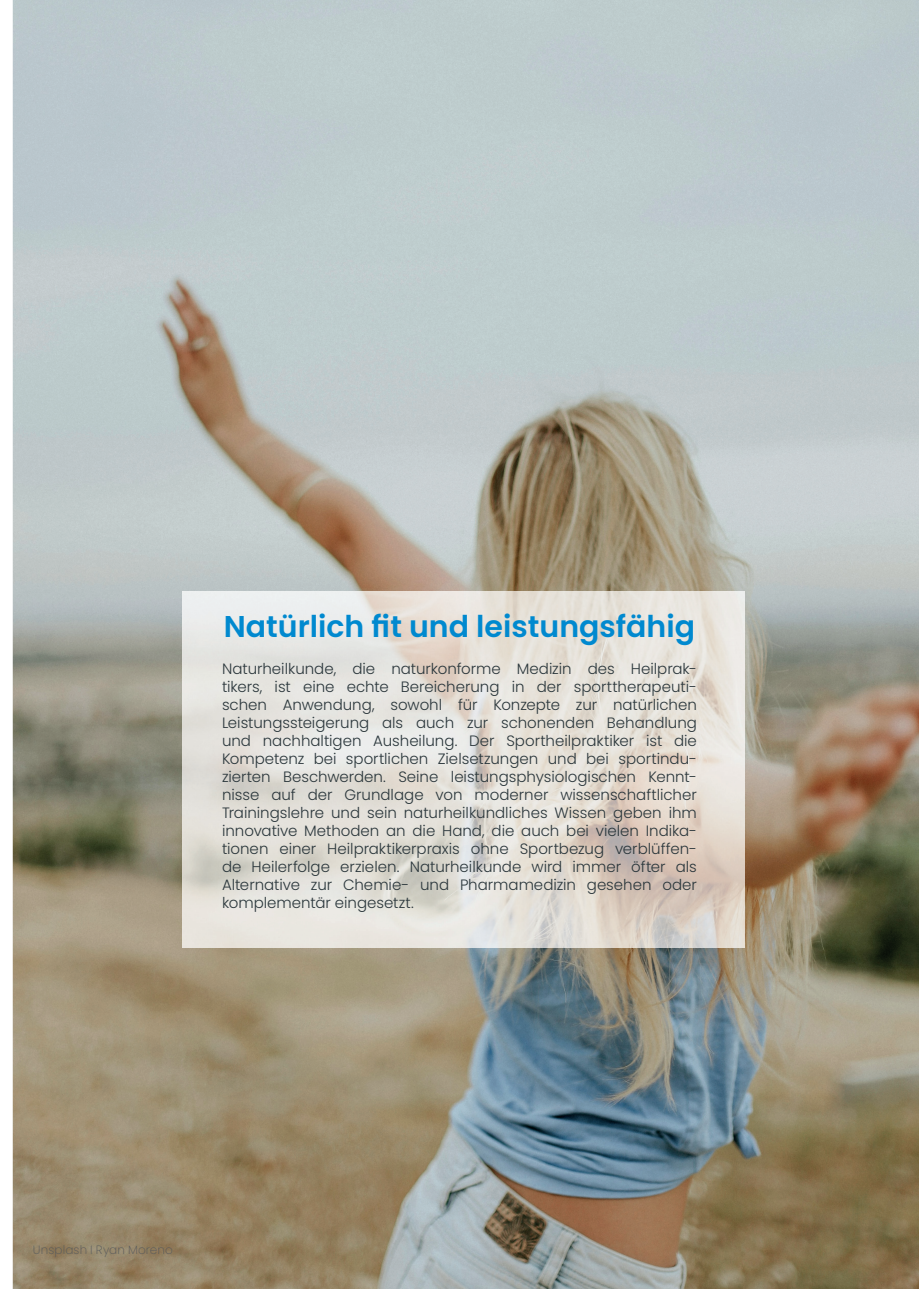
<style>
.page{position:relative;width:919px;height:1289px;background:#fff}
.page>*{position:absolute;margin:0;border:0;box-sizing:border-box;transform-origin:0 0}
.t1{font:600 30px "Poppins";color:#0089cf}
.t2{font:300 15px/18px "Poppins";color:#2b373c;text-align:justify}
.t3{font:200 12px "Poppins";letter-spacing:.01em;color:#57595b}
</style>
<div class="page">
<img style="left:13px;top:0;width:905px;height:1288px">
<img style="left:183px;top:591px;width:561px;height:356px">
<h1 class="t1" style="left:224px;top:609px;width:473px">Natürlich fit und leistungsfähig</h1>
<p class="t2" style="left:222px;top:659px;width:476px">Naturheilkunde, die naturkonforme Medizin des Heilprak&shy;tikers, ist eine echte Bereicherung in der sporttherapeuti&shy;schen Anwendung, sowohl für Konzepte zur natürlichen Leistungssteigerung als auch zur schonenden Behandlung und nachhaltigen Ausheilung. Der Sportheilpraktiker ist die Kompetenz bei sportlichen Zielsetzungen und bei sportindu&shy;zierten Beschwerden. Seine leistungsphysiologischen Kennt&shy;nisse auf der Grundlage von moderner wissenschaftlicher Trainingslehre und sein naturheilkundliches Wissen geben ihm innovative Methoden an die Hand, die auch bei vielen Indika&shy;tionen einer Heilpraktikerpraxis ohne Sportbezug verblüffen&shy;de Heilerfolge erzielen. Naturheilkunde wird immer öfter als Alternative zur Chemie- und Pharmamedizin gesehen oder komplementär eingesetzt.</p>
<p class="t3" style="left:33px;top:1242px;width:141px">Unsplash I Ryan Moreno</p>
</div>
